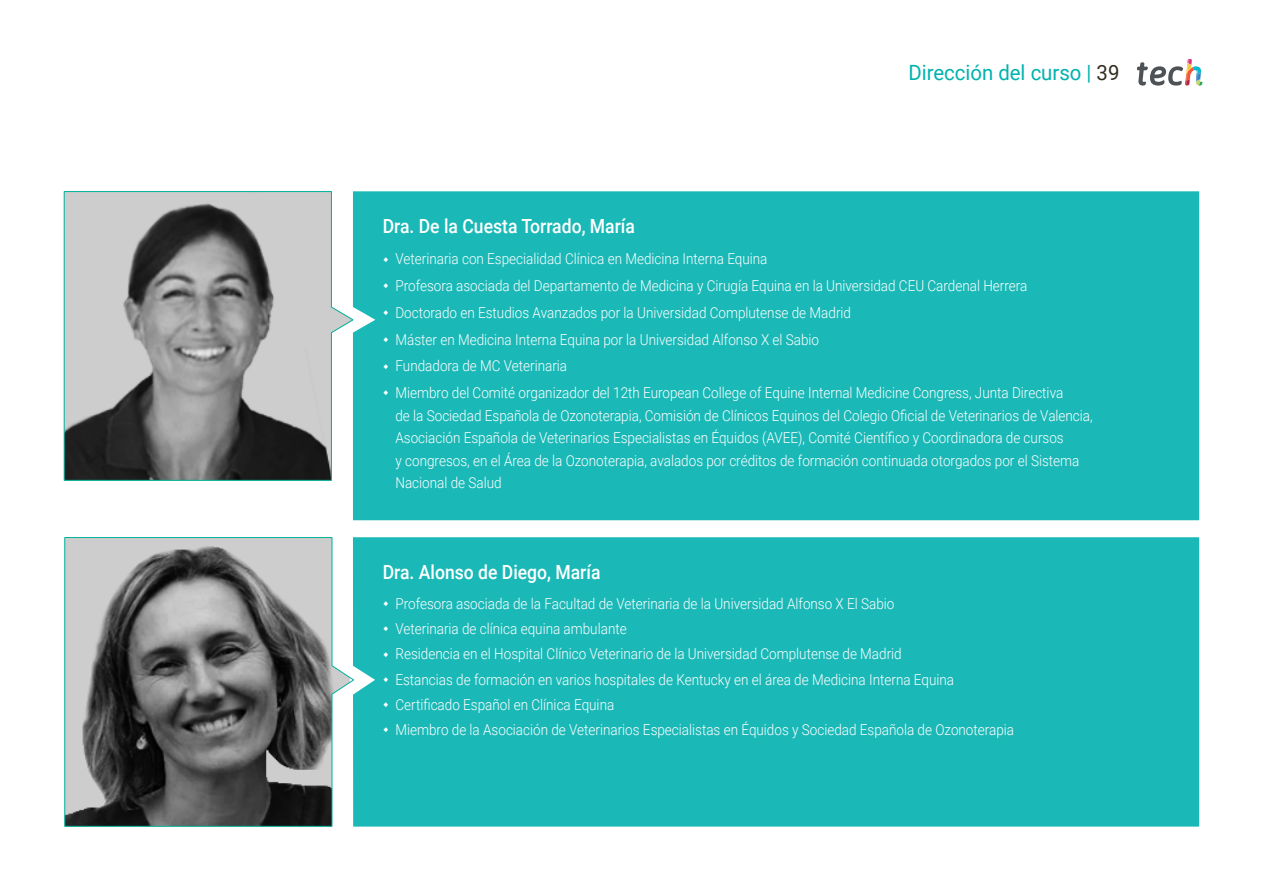
<style>
.page{position:relative;width:1263px;height:893px;background:#fff}
.page>*{position:absolute;margin:0;border:0;box-sizing:border-box;transform-origin:0 0}
.t1{font:21px "Roboto";color:#00b2af}
.t2{font:500 19.5px "Roboto";color:#fff;scale:.9 1}
.t3{font:300 15px/25.2px "Roboto";color:#fff;scale:.9 1}
.s1{color:#312e20}
</style>
<div class="page">
<div style="left:354px;top:537px;width:845px;height:290px;background:#1ab9b7"></div>
<svg style="left:64px;top:537px;width:290px;height:290px;background:#7b7d7d"></svg>
<div style="left:353px;top:191px;width:846px;height:329px;background:#1ab9b7"></div>
<svg style="left:64px;top:191px;width:290px;height:290px;background:#979a9a"></svg>
<svg style="left:1137px;top:59px;width:65px;height:27px"></svg>
<svg style="left:384px;top:601px;width:4px;height:5px"></svg>
<svg style="left:384px;top:626px;width:4px;height:5px"></svg>
<svg style="left:384px;top:652px;width:4px;height:5px"></svg>
<svg style="left:384px;top:677px;width:4px;height:5px"></svg>
<svg style="left:384px;top:702px;width:4px;height:5px"></svg>
<svg style="left:384px;top:727px;width:4px;height:5px"></svg>
<svg style="left:384px;top:257px;width:4px;height:5px"></svg>
<svg style="left:384px;top:284px;width:4px;height:5px"></svg>
<svg style="left:384px;top:310px;width:4px;height:5px"></svg>
<svg style="left:384px;top:337px;width:4px;height:5px"></svg>
<svg style="left:384px;top:364px;width:4px;height:5px"></svg>
<svg style="left:384px;top:391px;width:4px;height:5px"></svg>
<h1 class="t1" style="left:908px;top:57px;width:213px">Dirección del curso | <span class="s1">39</span></h1>
<h2 class="t2" style="left:383px;top:212px;width:282px">Dra. De la Cuesta Torrado, María</h2>
<p class="t3" style="left:395px;top:245px;width:743px;line-height:26.7px">Veterinaria con Especialidad Clínica en Medicina Interna Equina<br>Profesora asociada del Departamento de Medicina y Cirugía Equina en la Universidad CEU Cardenal Herrera Doctorado en Estudios Avanzados por la Universidad Complutense de Madrid<br>Máster en Medicina Interna Equina por la Universidad Alfonso X el Sabio<br>Fundadora de MC Veterinaria<br>Miembro del Comité organizador del 12th European College of Equine Internal Medicine Congress, Junta Directiva</p>
<p class="t3" style="left:395px;top:404px;width:776px;line-height:22.5px">de la Sociedad Española de Ozonoterapia, Comisión de Clínicos Equinos del Colegio Oficial de Veterinarios de Valencia, Asociación Española de Veterinarios Especialistas en Équidos (AVEE), Comité Científico y Coordinadora de cursos<br>y congresos, en el Área de la Ozonoterapia, avalados por créditos de formación continuada otorgados por el Sistema Nacional de Salud</p>
<h2 class="t2" style="left:383px;top:559px;width:244px">Dra. Alonso de Diego, María</h2>
<p class="t3" style="left:395px;top:590px;width:689px">Profesora asociada de la Facultad de Veterinaria de la Universidad Alfonso X El Sabio<br>Veterinaria de clínica equina ambulante<br>Residencia en el Hospital Clínico Veterinario de la Universidad Complutense de Madrid<br>Estancias de formación en varios hospitales de Kentucky en el área de Medicina Interna Equina Certificado Español en Clínica Equina<br>Miembro de la Asociación de Veterinarios Especialistas en Équidos y Sociedad Española de Ozonoterapia</p>
</div>
